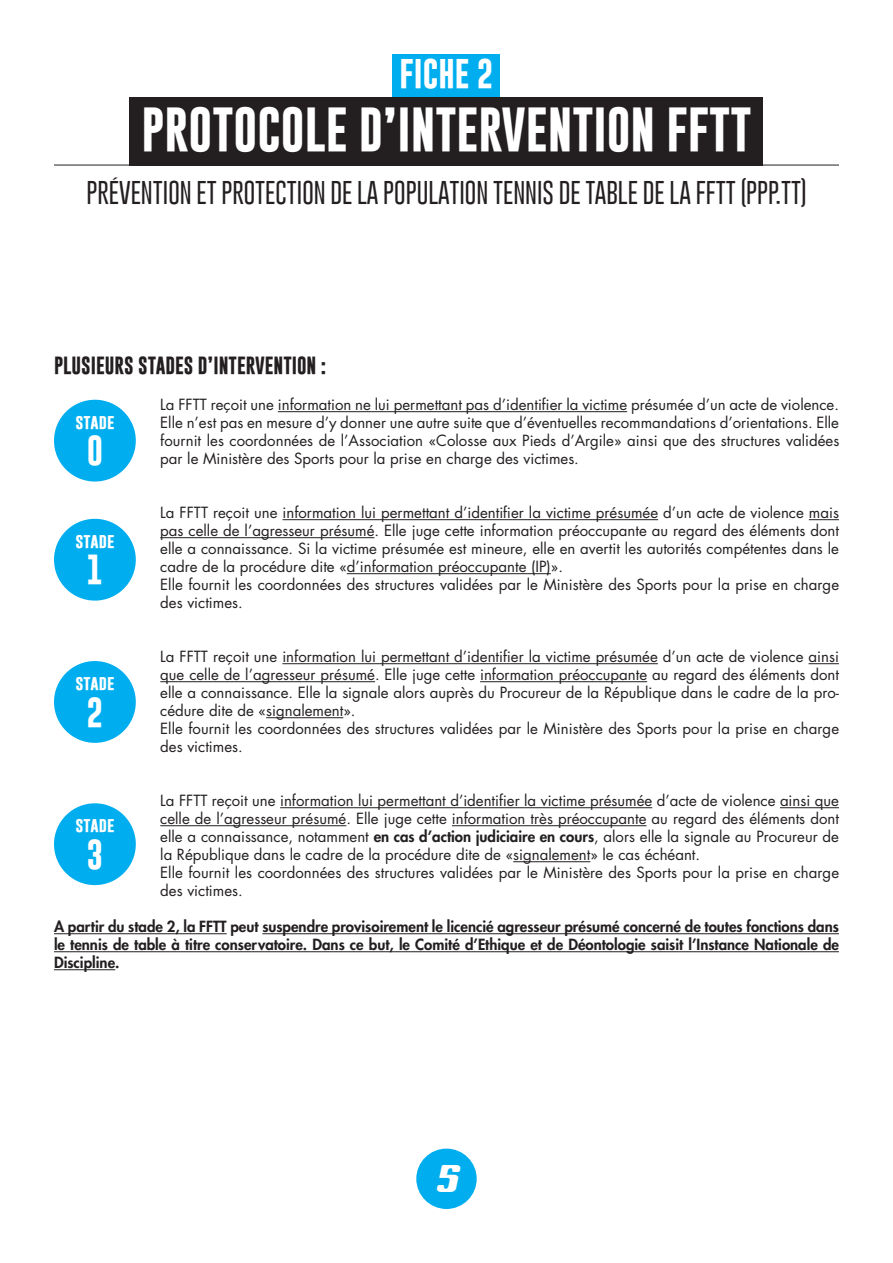
<style>
.page{position:relative;width:893px;height:1263px;background:#fff}
.page>*{position:absolute;margin:0;border:0;box-sizing:border-box;transform-origin:0 0}
.Texte_courant{font:700 45px "Gobold";color:#fff}
.t1{font:condensed 45px "Sneakers Script";color:#fff}
.Texte_courant-2{font:700 30.3px "Gobold";color:#fff}
.Texte_courant-3{font:700 30px "Gobold";color:#fff}
.Texte_courant-4{font:100 24px "Gobold";color:#231f20}
.CHAPO{font:700 18px "Gobold";color:#231f20}
.Texte_courant-5{font:700 15.15px "Gobold";color:#fff}
.Texte_courant-6{font:15px/18px "Futura Std";color:#231f20;text-align:justify}
.Texte_courant-7{font:800 15px/18px "Futura Std";color:#231f20;text-align:justify}
.s1{font-weight:800}
</style>
<div class="page">
<hr style="left:278px;top:411px;width:349px;height:1px;background:#231f20">
<hr style="left:282px;top:519px;width:376px;height:1px;background:#231f20">
<hr style="left:809px;top:519px;width:30px;height:1px;background:#231f20">
<hr style="left:160px;top:537px;width:214px;height:1px;background:#231f20">
<hr style="left:347px;top:573px;width:204px;height:1px;background:#231f20">
<hr style="left:282px;top:663px;width:376px;height:1px;background:#231f20">
<hr style="left:808px;top:663px;width:31px;height:1px;background:#231f20">
<hr style="left:160px;top:681px;width:215px;height:1px;background:#231f20">
<hr style="left:480px;top:681px;width:167px;height:1px;background:#231f20">
<hr style="left:266px;top:717px;width:77px;height:1px;background:#231f20">
<hr style="left:280px;top:807px;width:372px;height:1px;background:#231f20">
<hr style="left:780px;top:807px;width:59px;height:1px;background:#231f20">
<hr style="left:160px;top:825px;width:186px;height:1px;background:#231f20">
<hr style="left:452px;top:825px;width:194px;height:1px;background:#231f20">
<hr style="left:513px;top:861px;width:77px;height:1px;background:#231f20">
<hr style="left:54px;top:933px;width:173px;height:1px;background:#231f20">
<hr style="left:262px;top:933px;width:577px;height:1px;background:#231f20">
<hr style="left:54px;top:951px;width:785px;height:1px;background:#231f20">
<hr style="left:54px;top:969px;width:61px;height:1px;background:#231f20">
<div style="left:393px;top:54px;width:107px;height:43px;background:#00aeef"></div>
<div style="left:130px;top:97px;width:633px;height:68px;background:#231f20"></div>
<hr style="left:54px;top:165px;width:785px;height:1px;background:#231f20">
<div style="left:416px;top:1148px;width:61px;height:61px;background:#00aeef;border-radius:50%"></div>
<div style="left:54px;top:400px;width:82px;height:81px;background:#00aeef;border-radius:50%"></div>
<div style="left:54px;top:519px;width:82px;height:82px;background:#00aeef;border-radius:50%"></div>
<div style="left:54px;top:661px;width:82px;height:82px;background:#00aeef;border-radius:50%"></div>
<div style="left:54px;top:803px;width:82px;height:82px;background:#00aeef;border-radius:50%"></div>
<p class="Texte_courant-3" style="left:400px;top:55px;width:95px">FICHE 2</p>
<p class="Texte_courant" style="left:141px;top:100px;width:612px">PROTOCOLE D’INTERVENTION FFTT</p>
<p class="Texte_courant-4" style="left:86px;top:176px;width:722px">PRÉVENTION ET PROTECTION DE LA POPULATION TENNIS DE TABLE DE LA FFTT (PPP.TT)</p>
<p class="CHAPO" style="left:54px;top:354px;width:274px">PLUSIEURS STADES D’INTERVENTION :</p>
<p class="Texte_courant-6" style="left:160px;top:396px;width:681px">La FFTT reçoit une information ne lui permettant pas d’identifier la victime présumée d’un acte de violence.<br>Elle n’est pas en mesure d’y donner une autre suite que d’éventuelles recommandations d’orientations. Elle fournit les coordonnées de l’Association «Colosse aux Pieds d’Argile» ainsi que des structures validées par le Ministère des Sports pour la prise en charge des victimes.</p>
<p class="Texte_courant-6" style="left:160px;top:504px;width:680px">La FFTT reçoit une information lui permettant d’identifier la victime présumée d’un acte de violence mais pas celle de l’agresseur présumé. Elle juge cette information préoccupante au regard des éléments dont elle a connaissance. Si la victime présumée est mineure, elle en avertit les autorités compétentes dans le cadre de la procédure dite «d’information préoccupante (IP)».</p>
<p class="Texte_courant-6" style="left:160px;top:576px;width:680px">Elle fournit les coordonnées des structures validées par le Ministère des Sports pour la prise en charge des victimes.</p>
<p class="Texte_courant-5" style="left:75px;top:412px;width:40px">stade</p>
<p class="Texte_courant-2" style="left:87px;top:431px;width:18px">0</p>
<p class="Texte_courant-5" style="left:75px;top:531px;width:40px">stade</p>
<p class="Texte_courant-2" style="left:87px;top:550px;width:18px">1</p>
<p class="Texte_courant-5" style="left:75px;top:673px;width:40px">stade</p>
<p class="Texte_courant-2" style="left:87px;top:692px;width:18px">2</p>
<p class="Texte_courant-6" style="left:160px;top:648px;width:680px">La FFTT reçoit une information lui permettant d’identifier la victime présumée d’un acte de violence ainsi que celle de l’agresseur présumé. Elle juge cette information préoccupante au regard des éléments dont elle a connaissance. Elle la signale alors auprès du Procureur de la République dans le cadre de la pro&shy;cédure dite de «signalement».</p>
<p class="Texte_courant-6" style="left:160px;top:720px;width:680px">Elle fournit les coordonnées des structures validées par le Ministère des Sports pour la prise en charge des victimes.</p>
<p class="Texte_courant-6" style="left:160px;top:792px;width:680px">La FFTT reçoit une information lui permettant d’identifier la victime présumée d’acte de violence ainsi que celle de l’agresseur présumé. Elle juge cette information très préoccupante au regard des éléments dont elle a connaissance, notamment <span class="s1">en cas d’action judiciaire en cours</span>, alors elle la signale au Procureur de la République dans le cadre de la procédure dite de «signalement» le cas échéant.</p>
<p class="Texte_courant-6" style="left:160px;top:864px;width:680px">Elle fournit les coordonnées des structures validées par le Ministère des Sports pour la prise en charge des victimes.</p>
<p class="Texte_courant-7" style="left:54px;top:918px;width:786px">A partir du stade 2, la FFTT peut suspendre provisoirement le licencié agresseur présumé concerné de toutes fonctions dans le tennis de table à titre conservatoire. Dans ce but, le Comité d’Ethique et de Déontologie saisit l’Instance Nationale de Discipline.</p>
<p class="Texte_courant-5" style="left:75px;top:815px;width:40px">stade</p>
<p class="Texte_courant-2" style="left:87px;top:835px;width:18px">3</p>
<p class="t1" style="left:436px;top:1152px;width:24px">5</p>
</div>
